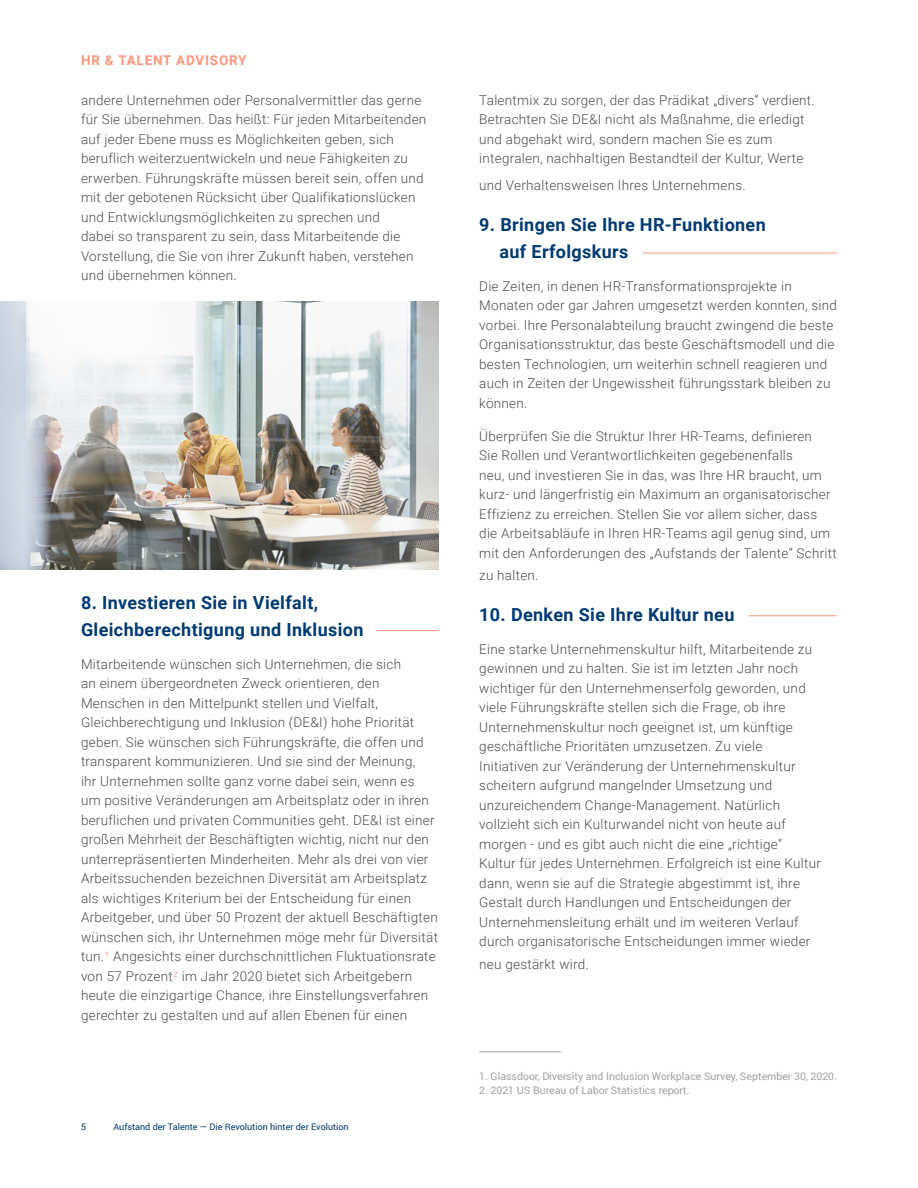
<style>
.page{position:relative;width:918px;height:1188px;background:#fff}
.page>*{position:absolute;margin:0;border:0;box-sizing:border-box;transform-origin:0 0}
.t1{font:700 18px/27px "Roboto";letter-spacing:.02em;color:#003a70}
.t2{font:300 13.5px/19.5px "Roboto";letter-spacing:.02em;color:#4b4b4b}
.t3{font:700 13.5px "Roboto";letter-spacing:.06em;color:#ff967d}
.t4{font:10.5px "Roboto";color:#a1a1a1}
.t5{font:9px "Roboto";color:#003a70}
.s1{color:#ff967d}
</style>
<div class="page">
<hr style="left:479px;top:1051px;width:82px;height:1px;background:#a1a1a1">
<hr style="left:643px;top:253px;width:194px;height:1px;background:#ff967d">
<hr style="left:748px;top:615px;width:89px;height:1px;background:#ff967d">
<img style="left:0;top:302px;width:439px;height:267px">
<hr style="left:376px;top:630px;width:63px;height:1px;background:#ff967d">
<p class="t3" style="left:81px;top:50px;width:167px">HR &amp; TALENT ADVISORY</p>
<p class="t2" style="left:81px;top:90px;width:347px">andere Unternehmen oder Personalvermittler das gerne für Sie übernehmen. Das heißt: Für jeden Mitarbeitenden auf jeder Ebene muss es Möglichkeiten geben, sich beruflich weiterzuentwickeln und neue Fähigkeiten zu erwerben. Führungskräfte müssen bereit sein, offen und mit der gebotenen Rücksicht über Qualifikationslücken und Entwicklungsmöglichkeiten zu sprechen und<br>dabei so transparent zu sein, dass Mitarbeitende die Vorstellung, die Sie von ihrer Zukunft haben, verstehen und übernehmen können.</p>
<h1 class="t1" style="left:81px;top:588px;width:284px">8. Investieren Sie in Vielfalt,<br>Gleichberechtigung und Inklusion</h1>
<p class="t2" style="left:81px;top:654px;width:359px">Mitarbeitende wünschen sich Unternehmen, die sich<br>an einem übergeordneten Zweck orientieren, den Menschen in den Mittelpunkt stellen und Vielfalt, Gleichberechtigung und Inklusion (DE&amp;I) hohe Priorität geben. Sie wünschen sich Führungskräfte, die offen und transparent kommunizieren. Und sie sind der Meinung,<br>ihr Unternehmen sollte ganz vorne dabei sein, wenn es<br>um positive Veränderungen am Arbeitsplatz oder in ihren beruflichen und privaten Communities geht. DE&amp;I ist einer großen Mehrheit der Beschäftigten wichtig, nicht nur den unterrepräsentierten Minderheiten. Mehr als drei von vier Arbeitssuchenden bezeichnen Diversität am Arbeitsplatz als wichtiges Kriterium bei der Entscheidung für einen Arbeitgeber, und über 50 Prozent der aktuell Beschäftigten wünschen sich, ihr Unternehmen möge mehr für Diversität tun.<span class="s1">¹</span> Angesichts einer durchschnittlichen Fluktuationsrate von 57 Prozent<span class="s1">²</span> im Jahr 2020 bietet sich Arbeitgebern heute die einzigartige Chance, ihre Einstellungsverfahren gerechter zu gestalten und auf allen Ebenen für einen</p>
<p class="t5" style="left:81px;top:1120px;width:7px">5</p>
<p class="t5" style="left:113px;top:1120px;width:237px">Aufstand der Talente — Die Revolution hinter der Evolution</p>
<p class="t2" style="left:479px;top:89px;width:337px">Talentmix zu sorgen, der das Prädikat „divers“ verdient.<br>Betrachten Sie DE&amp;I nicht als Maßnahme, die erledigt und abgehakt wird, sondern machen Sie es zum integralen, nachhaltigen Bestandteil der Kultur, Werte</p>
<p class="t2" style="left:479px;top:175px;width:268px">und Verhaltensweisen Ihres Unternehmens.</p>
<h1 class="t1" style="left:500px;top:210px;width:268px;text-indent:-20px">9. Bringen Sie Ihre HR-Funktionen auf Erfolgskurs</h1>
<p class="t2" style="left:479px;top:276px;width:359px">Die Zeiten, in denen HR-Transformationsprojekte in Monaten oder gar Jahren umgesetzt werden konnten, sind vorbei. Ihre Personalabteilung braucht zwingend die beste Organisationsstruktur, das beste Geschäftsmodell und die besten Technologien, um weiterhin schnell reagieren und auch in Zeiten der Ungewissheit führungsstark bleiben zu können.</p>
<p class="t2" style="left:479px;top:426px;width:359px">Überprüfen Sie die Struktur Ihrer HR-Teams, definieren<br>Sie Rollen und Verantwortlichkeiten gegebenenfalls<br>neu, und investieren Sie in das, was Ihre HR braucht, um kurz- und längerfristig ein Maximum an organisatorischer Effizienz zu erreichen. Stellen Sie vor allem sicher, dass die Arbeitsabläufe in Ihren HR-Teams agil genug sind, um mit den Anforderungen des „Aufstands der Talente“ Schritt</p>
<p class="t2" style="left:479px;top:565px;width:61px">zu halten.</p>
<h1 class="t1" style="left:479px;top:600px;width:257px">10. Denken Sie Ihre Kultur neu</h1>
<p class="t2" style="left:479px;top:639px;width:343px">Eine starke Unternehmenskultur hilft, Mitarbeitende zu gewinnen und zu halten. Sie ist im letzten Jahr noch wichtiger für den Unternehmenserfolg geworden, und viele Führungskräfte stellen sich die Frage, ob ihre Unternehmenskultur noch geeignet ist, um künftige geschäftliche Prioritäten umzusetzen. Zu viele Initiativen zur Veränderung der Unternehmenskultur scheitern aufgrund mangelnder Umsetzung und unzureichendem Change-Management. Natürlich vollzieht sich ein Kulturwandel nicht von heute auf morgen - und es gibt auch nicht die eine „richtige“ Kultur für jedes Unternehmen. Erfolgreich ist eine Kultur dann, wenn sie auf die Strategie abgestimmt ist, ihre Gestalt durch Handlungen und Entscheidungen der Unternehmensleitung erhält und im weiteren Verlauf durch organisatorische Entscheidungen immer wieder</p>
<p class="t2" style="left:479px;top:953px;width:111px">neu gestärkt wird.</p>
<p class="t4" style="left:479px;top:1069px;width:359px">1. Glassdoor, Diversity and Inclusion Workplace Survey, September 30, 2020.</p>
<p class="t4" style="left:479px;top:1082px;width:212px">2. 2021 US Bureau of Labor Statistics report.</p>
</div>
